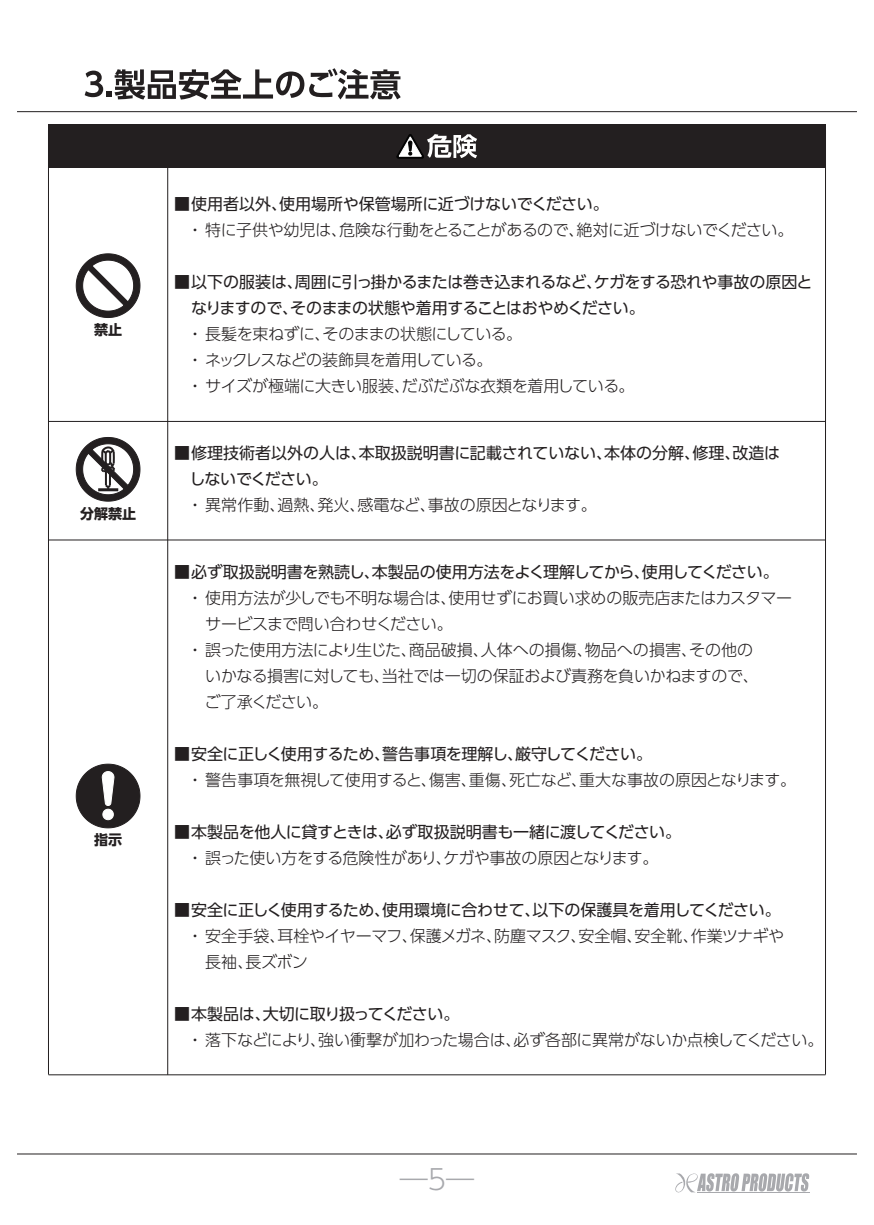
<style>
.page{position:relative;width:874px;height:1225px;background:#fff}
.page>*{position:absolute;margin:0;border:0;box-sizing:border-box;transform-origin:0 0}
.t1{font:300 28px "UD Shin Go Pr 6";color:#a8a9ad}
.t2{font:300 16px/26px "UD Shin Go Pr 6";letter-spacing:-.02em;color:#231f20}
.t3{font:16px/26px "UD Shin Go Pr 6";letter-spacing:-.025em;color:#231f20}
.t4{font:300 16px "UD Shin Go Pr 6";color:#231f20}
.t5{font:16px/26px "UD Shin Go Pr 6";color:#231f20}
.t6{font:16px "UD Shin Go Pr 6";letter-spacing:-.005em;color:#231f20}
.t7{font:700 14px "UD Shin Go Pr 6";color:#231f20}
</style>
<div class="page">
<hr style="left:17px;top:1153px;width:839px;height:1px;background:#231f20">
<svg style="left:675px;top:1173px;width:133px;height:20px"></svg>
<hr style="left:696px;top:1192px;width:113px;height:1px;background:#a8a9ad">
<hr style="left:48px;top:130px;width:1px;height:944px;background:#231f20">
<hr style="left:48px;top:1074px;width:777px;height:1px;background:#231f20">
<hr style="left:824px;top:130px;width:1px;height:944px;background:#231f20">
<hr style="left:167px;top:130px;width:1px;height:944px;background:#231f20">
<hr style="left:48px;top:539px;width:777px;height:1px;background:#231f20">
<hr style="left:48px;top:421px;width:777px;height:1px;background:#231f20">
<svg style="left:76px;top:253px;width:64px;height:65px"></svg>
<svg style="left:76px;top:764px;width:64px;height:64px"></svg>
<svg style="left:76px;top:437px;width:64px;height:64px"></svg>
<div style="left:48px;top:125px;width:777px;height:43px;background:#231f20"></div>
<svg style="left:396px;top:134px;width:81px;height:24px"></svg>
<hr style="left:17px;top:111px;width:839px;height:1px;background:#231f20">
<svg style="left:85px;top:68px;width:315px;height:32px"></svg>
<p class="t7" style="left:94px;top:318px;width:29px">禁止</p>
<p class="t7" style="left:80px;top:502px;width:58px">分解禁止</p>
<p class="t7" style="left:94px;top:828px;width:29px">指示</p>
<p class="t6" style="left:174px;top:191px;width:436px">■ 使用者以外、使用場所や保管場所に近づけないでください。</p>
<p class="t2" style="left:187px;top:217px;width:607px">・ 特に子供や幼児は、危険な行動をとることがあるので、絶対に近づけないでください。</p>
<p class="t3" style="left:191px;top:269px;width:623px;text-indent:-17px">■ 以下の服装は、周囲に引っ掛かるまたは巻き込まれるなど、ケガをする恐れや事故の原因となりますので、そのままの状態や着用することはおやめください。</p>
<p class="t2" style="left:187px;top:321px;width:448px">・ 長髪を束ねずに、そのままの状態にしている。<br>・ ネックレスなどの装飾具を着用している。<br>・ サイズが極端に大きい服装、だぶだぶな衣類を着用している。</p>
<p class="t5" style="left:189px;top:439px;width:592px;text-indent:-15px">■ 修理技術者以外の人は、本取扱説明書に記載されていない、本体の分解、修理、改造はしないでください。</p>
<p class="t4" style="left:187px;top:492px;width:411px">・ 異常作動、過熱、発火、感電など、事故の原因となります。</p>
<p class="t3" style="left:174px;top:558px;width:606px">■ 必ず取扱説明書を熟読し、本製品の使用方法をよく理解してから、使用してください。</p>
<p class="t2" style="left:187px;top:584px;width:606px">・ 使用方法が少しでも不明な場合は、使用せずにお買い求めの販売店またはカスタマー</p>
<p class="t2" style="left:205px;top:610px;width:249px">サービスまで問い合わせください。</p>
<p class="t4" style="left:187px;top:636px;width:567px">・ 誤った使用方法により生じた、商品破損、人体への損傷、物品への損害、その他の</p>
<p class="t2" style="left:205px;top:662px;width:554px">いかなる損害に対しても、当社では一切の保証および責務を負いかねますので、</p>
<p class="t2" style="left:204px;top:688px;width:125px">ご了承ください。</p>
<p class="t3" style="left:174px;top:740px;width:479px">■ 安全に正しく使用するため、警告事項を理解し、厳守してください。</p>
<p class="t2" style="left:187px;top:766px;width:610px">・ 警告事項を無視して使用すると、傷害、重傷、死亡など、重大な事故の原因となります。</p>
<p class="t3" style="left:174px;top:818px;width:508px">■ 本製品を他人に貸すときは、必ず取扱説明書も一緒に渡してください。</p>
<p class="t2" style="left:187px;top:844px;width:473px">・ 誤った使い方をする危険性があり、ケガや事故の原因となります。</p>
<p class="t3" style="left:174px;top:896px;width:608px">■ 安全に正しく使用するため、使用環境に合わせて、以下の保護具を着用してください。</p>
<p class="t2" style="left:205px;top:922px;width:580px;text-indent:-18px">・ 安全手袋、耳栓やイヤーマフ、保護メガネ、防塵マスク、安全帽、安全靴、作業ツナギや長袖、長ズボン</p>
<p class="t3" style="left:174px;top:1000px;width:287px">■ 本製品は、大切に取り扱ってください。</p>
<p class="t2" style="left:187px;top:1026px;width:637px">・ 落下などにより、強い衝撃が加わった場合は、必ず各部に異常がないか点検してください。</p>
<h1 class="t1" style="left:399px;top:1156px;width:76px">―5―</h1>
</div>
